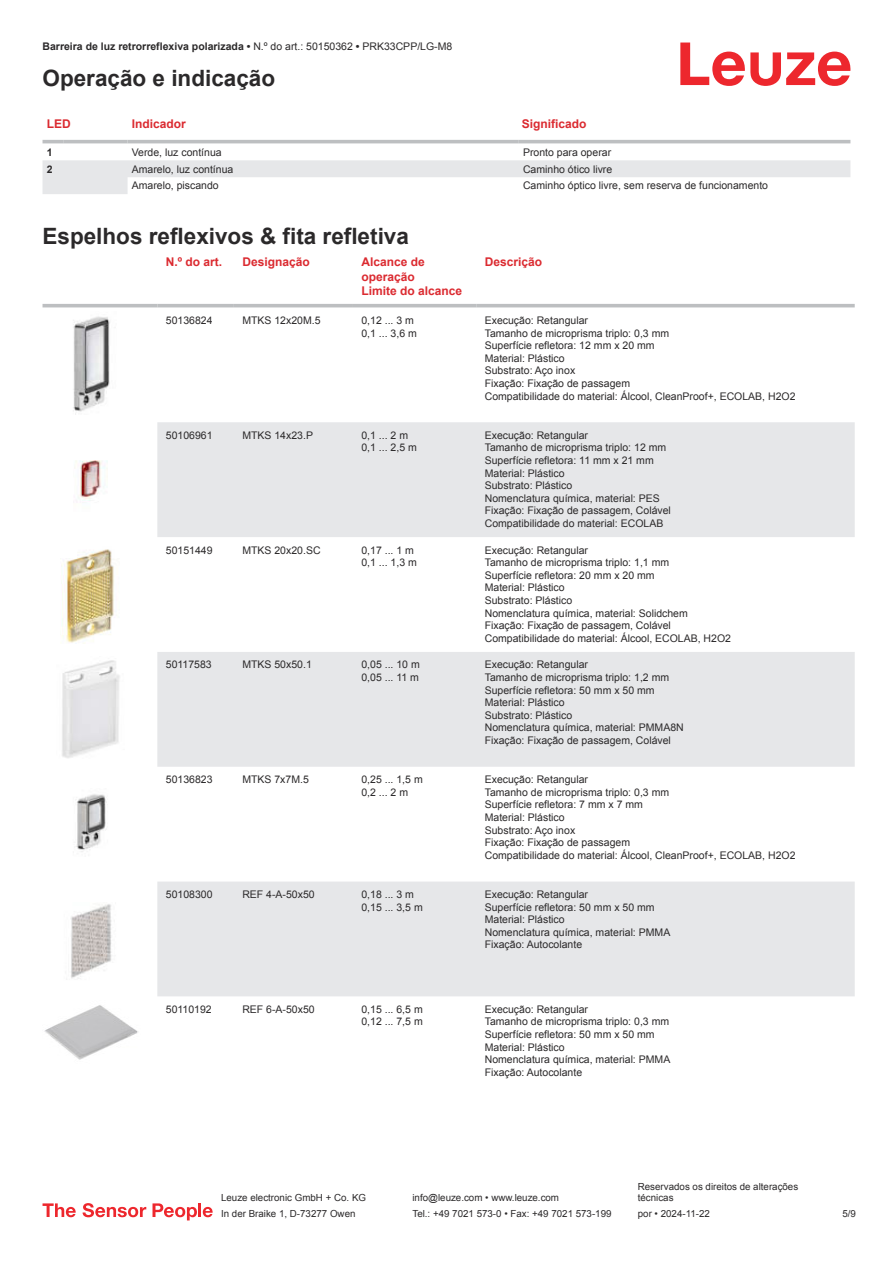
<style>
.page{position:relative;width:893px;height:1263px;background:#fff}
.page>*{position:absolute;margin:0;border:0;box-sizing:border-box;transform-origin:0 0}
.t1{font:700 22.5px "Arial";color:#2b292a}
.t2{font:700 12px/14.4px "Arial";color:#db2a30}
.t3{font:10.5px/12.6px "Arial";color:#2b292a}
.t4{font:700 10.5px "Arial";color:#2b292a}
.t5{font:9.75px/11.7px "Arial";color:#2b292a}
.s1{font-weight:400}
</style>
<div class="page">
<svg style="left:680px;top:43px;width:170px;height:43px"></svg>
<svg style="left:43px;top:143px;width:807px;height:1px"></svg>
<svg style="left:43px;top:160px;width:807px;height:34px"></svg>
<hr style="left:43px;top:140px;width:21px;height:3px;background:#bdbfc1">
<hr style="left:64px;top:140px;width:64px;height:3px;background:#bdbfc1">
<hr style="left:128px;top:140px;width:391px;height:3px;background:#bdbfc1">
<hr style="left:519px;top:140px;width:331px;height:3px;background:#bdbfc1">
<svg style="left:157px;top:422px;width:698px;height:574px;fill:#e6e7e9"></svg>
<hr style="left:43px;top:304px;width:114px;height:3px;background:#bdbfc1">
<hr style="left:157px;top:304px;width:77px;height:3px;background:#bdbfc1">
<hr style="left:234px;top:304px;width:119px;height:3px;background:#bdbfc1">
<hr style="left:353px;top:304px;width:123px;height:3px;background:#bdbfc1">
<hr style="left:476px;top:304px;width:379px;height:3px;background:#bdbfc1">
<img style="left:73px;top:316px;width:37px;height:99px">
<img style="left:75px;top:460px;width:33px;height:42px">
<img style="left:61px;top:549px;width:53px;height:95px">
<img style="left:62px;top:660px;width:58px;height:98px">
<img style="left:76px;top:794px;width:31px;height:58px">
<img style="left:71px;top:904px;width:41px;height:75px">
<img style="left:44px;top:1005px;width:94px;height:55px">
<svg style="left:43px;top:1203px;width:33px;height:14px"></svg>
<svg style="left:83px;top:1203px;width:63px;height:14px"></svg>
<svg style="left:153px;top:1203px;width:44px;height:17px"></svg>
<hr style="left:198px;top:1203px;width:3px;height:14px;background:#ed272d">
<svg style="left:203px;top:1207px;width:10px;height:10px"></svg>
<p class="t4" style="left:43px;top:43px;width:411px">Barreira de luz retrorreflexiva polarizada • <span class="s1">N.º do art.: 50150362</span> • <span class="s1">PRK33CPP/LG-M8</span></p>
<h1 class="t1" style="left:43px;top:70px;width:234px">Operação e indicação</h1>
<p class="t2" style="left:47px;top:117px;width:25px">LED</p>
<p class="t2" style="left:132px;top:117px;width:56px">Indicador</p>
<p class="t2" style="left:522px;top:117px;width:66px">Significado</p>
<p class="t4" style="left:47px;top:148px;width:7px">1</p>
<p class="t3" style="left:132px;top:147px;width:91px">Verde, luz contínua</p>
<p class="t3" style="left:523px;top:147px;width:90px">Pronto para operar</p>
<p class="t4" style="left:47px;top:165px;width:7px">2</p>
<p class="t3" style="left:132px;top:163px;width:103px">Amarelo, luz contínua</p>
<p class="t3" style="left:523px;top:163px;width:91px">Caminho ótico livre</p>
<p class="t3" style="left:132px;top:180px;width:88px">Amarelo, piscando</p>
<p class="t3" style="left:523px;top:180px;width:247px">Caminho óptico livre, sem reserva de funcionamento</p>
<h1 class="t1" style="left:43px;top:228px;width:368px">Espelhos reflexivos &amp; fita refletiva</h1>
<p class="t2" style="left:166px;top:256px;width:58px">N.º do art.</p>
<p class="t2" style="left:242px;top:256px;width:69px">Designação</p>
<p class="t2" style="left:361px;top:256px;width:102px">Alcance de operação<br>Limite do alcance</p>
<p class="t2" style="left:485px;top:256px;width:59px">Descrição</p>
<p class="t3" style="left:166px;top:315px;width:48px">50136824</p>
<p class="t3" style="left:242px;top:315px;width:80px">MTKS 12x20M.5</p>
<p class="t3" style="left:361px;top:315px;width:57px">0,12 ... 3 m<br>0,1 ... 3,6 m</p>
<p class="t3" style="left:485px;top:315px;width:312px">Execução: Retangular<br>Tamanho de microprisma triplo: 0,3 mm<br>Superfície refletora: 12 mm x 20 mm<br>Material: Plástico<br>Substrato: Aço inox<br>Fixação: Fixação de passagem<br>Compatibilidade do material: Álcool, CleanProof+, ECOLAB, H2O2</p>
<p class="t3" style="left:166px;top:430px;width:48px">50106961</p>
<p class="t3" style="left:242px;top:430px;width:72px">MTKS 14x23.P</p>
<p class="t3" style="left:361px;top:430px;width:57px">0,1 ... 2 m<br>0,1 ... 2,5 m</p>
<p class="t3" style="left:485px;top:430px;width:188px">Execução: Retangular<br>Tamanho de microprisma triplo: 12 mm<br>Superfície refletora: 11 mm x 21 mm<br>Material: Plástico<br>Substrato: Plástico<br>Nomenclatura química, material: PES<br>Fixação: Fixação de passagem, Colável<br>Compatibilidade do material: ECOLAB</p>
<p class="t3" style="left:166px;top:544px;width:48px">50151449</p>
<p class="t3" style="left:242px;top:544px;width:80px">MTKS 20x20.SC</p>
<p class="t3" style="left:361px;top:544px;width:57px">0,17 ... 1 m<br>0,1 ... 1,3 m</p>
<p class="t3" style="left:485px;top:544px;width:248px">Execução: Retangular<br>Tamanho de microprisma triplo: 1,1 mm<br>Superfície refletora: 20 mm x 20 mm<br>Material: Plástico<br>Substrato: Plástico<br>Nomenclatura química, material: Solidchem<br>Fixação: Fixação de passagem, Colável Compatibilidade do material: Álcool, ECOLAB, H2O2</p>
<p class="t3" style="left:166px;top:659px;width:47px">50117583</p>
<p class="t3" style="left:242px;top:659px;width:71px">MTKS 50x50.1</p>
<p class="t3" style="left:361px;top:659px;width:60px">0,05 ... 10 m<br>0,05 ... 11 m</p>
<p class="t3" style="left:485px;top:659px;width:200px">Execução: Retangular<br>Tamanho de microprisma triplo: 1,2 mm<br>Superfície refletora: 50 mm x 50 mm<br>Material: Plástico<br>Substrato: Plástico<br>Nomenclatura química, material: PMMA8N<br>Fixação: Fixação de passagem, Colável</p>
<p class="t3" style="left:166px;top:774px;width:48px">50136823</p>
<p class="t3" style="left:242px;top:774px;width:68px">MTKS 7x7M.5</p>
<p class="t3" style="left:361px;top:774px;width:63px">0,25 ... 1,5 m<br>0,2 ... 2 m</p>
<p class="t3" style="left:485px;top:774px;width:312px">Execução: Retangular<br>Tamanho de microprisma triplo: 0,3 mm<br>Superfície refletora: 7 mm x 7 mm<br>Material: Plástico<br>Substrato: Aço inox<br>Fixação: Fixação de passagem<br>Compatibilidade do material: Álcool, CleanProof+, ECOLAB, H2O2</p>
<p class="t3" style="left:166px;top:889px;width:48px">50108300</p>
<p class="t3" style="left:242px;top:889px;width:74px">REF 4-A-50x50</p>
<p class="t3" style="left:361px;top:889px;width:63px">0,18 ... 3 m<br>0,15 ... 3,5 m</p>
<p class="t3" style="left:485px;top:889px;width:187px">Execução: Retangular<br>Superfície refletora: 50 mm x 50 mm<br>Material: Plástico<br>Nomenclatura química, material: PMMA<br>Fixação: Autocolante</p>
<p class="t3" style="left:166px;top:1004px;width:47px">50110192</p>
<p class="t3" style="left:242px;top:1004px;width:74px">REF 6-A-50x50</p>
<p class="t3" style="left:361px;top:1004px;width:63px">0,15 ... 6,5 m<br>0,12 ... 7,5 m</p>
<p class="t3" style="left:485px;top:1004px;width:187px">Execução: Retangular<br>Tamanho de microprisma triplo: 0,3 mm<br>Superfície refletora: 50 mm x 50 mm<br>Material: Plástico<br>Nomenclatura química, material: PMMA<br>Fixação: Autocolante</p>
<p class="t5" style="left:221px;top:1193px;width:146px">Leuze electronic GmbH + Co. KG</p>
<p class="t5" style="left:412px;top:1193px;width:148px">info@leuze.com • www.leuze.com</p>
<p class="t5" style="left:638px;top:1181px;width:162px">Reservados os direitos de alterações técnicas</p>
<p class="t5" style="left:221px;top:1209px;width:136px">In der Braike 1, D-73277 Owen</p>
<p class="t5" style="left:412px;top:1209px;width:201px">Tel.: +49 7021 573-0 • Fax: +49 7021 573-199</p>
<p class="t5" style="left:638px;top:1209px;width:74px">por • 2024-11-22</p>
<p class="t5" style="left:842px;top:1209px;width:15px">5 /9</p>
</div>
